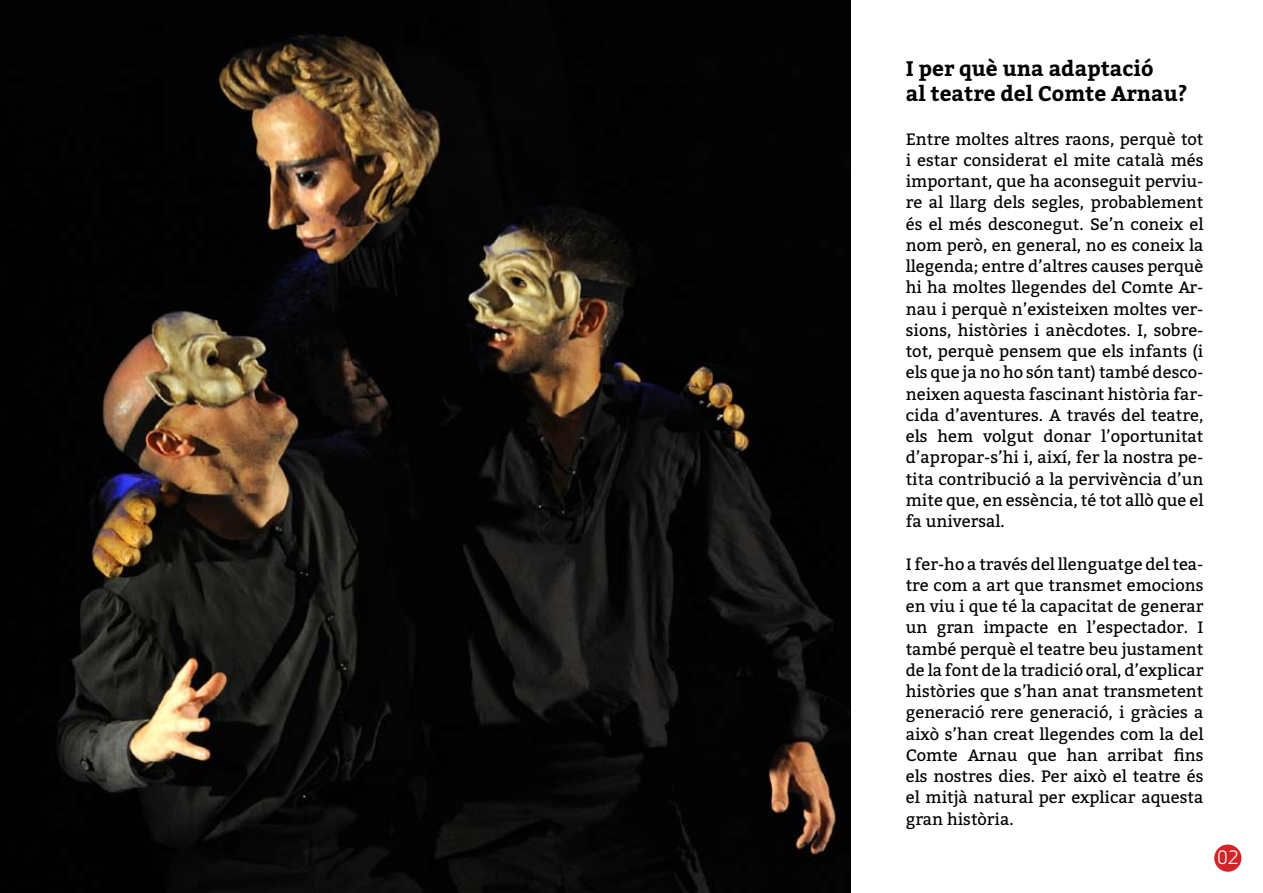
<style>
.page{position:relative;width:1263px;height:893px;background:#fff}
.page>*{position:absolute;margin:0;border:0;box-sizing:border-box;transform-origin:0 0}
.t1{font:700 21px/25.2px "Bitter";color:#000}
.t2{font:18px "Apex Sans Book T";color:#fff}
.t3{font:16.5px/21.3px "Bitter";color:#000;text-align:justify}
</style>
<div class="page">
<img style="left:0;top:0;width:850px;height:893px">
<div style="left:1214px;top:844px;width:27px;height:28px;background:#d42428;border-radius:50%"></div>
<p class="t1" style="left:906px;top:55px;width:283px">I per què una adaptació<br>al teatre del Comte Arnau?</p>
<p class="t3" style="left:906px;top:128px;width:299px">Entre moltes altres raons, perquè tot i estar considerat el mite català més important, que ha aconseguit perviu&shy;re al llarg dels segles, probablement és el més desconegut. Se’n coneix el nom però, en general, no es coneix la llegenda; entre d’altres causes perquè hi ha moltes llegendes del Comte Ar&shy;nau i perquè n’existeixen moltes ver&shy;sions, històries i anècdotes. I, sobre&shy;tot, perquè pensem que els infants (i els que ja no ho són tant) també desco&shy;neixen aquesta fascinant història far&shy;cida d’aventures. A través del teatre, els hem volgut donar l’oportunitat d’apropar-s’hi i, així, fer la nostra pe&shy;tita contribució a la pervivència d’un mite que, en essència, té tot allò que el fa universal.</p>
<p class="t3" style="left:906px;top:553px;width:299px">I fer-ho a través del llenguatge del tea&shy;tre com a art que transmet emocions en viu i que té la capacitat de generar un gran impacte en l’espectador. I també perquè el teatre beu justament de la font de la tradició oral, d’explicar històries que s’han anat transmetent generació rere generació, i gràcies a això s’han creat llegendes com la del Comte Arnau que han arribat fins els nostres dies. Per això el teatre és el mitjà natural per explicar aquesta gran història.</p>
<p class="t2" style="left:1217px;top:846px;width:23px">02</p>
</div>
